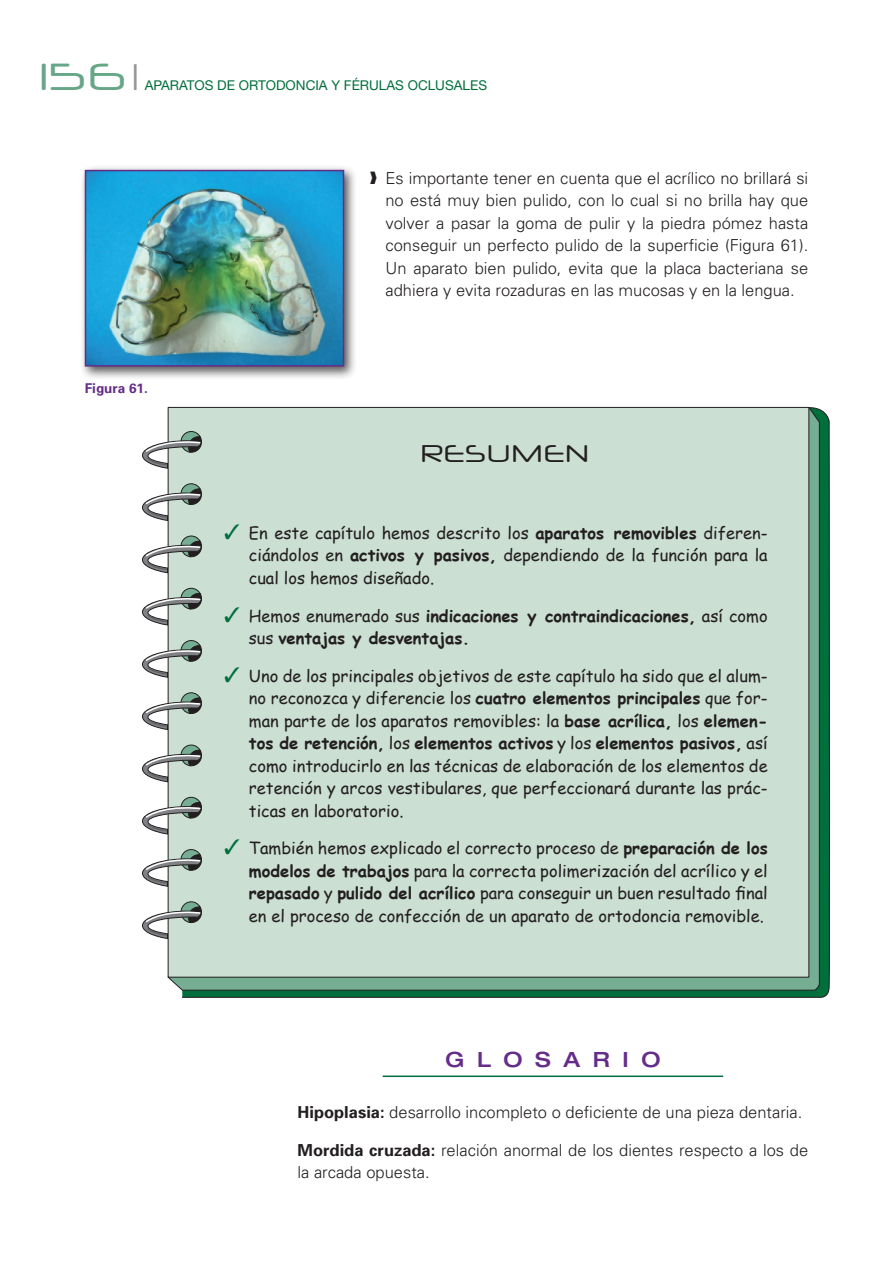
<style>
.page{position:relative;width:893px;height:1263px;background:#fff}
.page>*{position:absolute;margin:0;border:0;box-sizing:border-box;transform-origin:0 0}
.t1{font:37.5px "Neuropol X Free";color:#67a788}
.LADILLO_2{font:24px "Neuropol X Free";color:#231f20}
.LADILLO_1{font:500 expanded 21px "Helvetica Neue";letter-spacing:.6em;color:#642d89}
.TEXTO_GENERAL{font:16.5px/22.5px "Comic Sans MS";color:#231f20;text-align:justify}
.TEXTO_GENERAL-2{font:300 16.5px/22.5px "Univers";color:#231f20;text-align:justify}
.TEXTO_GENERAL-3{font:700 16.5px/22.5px "Comic Sans MS";color:#231f20}
.t2{font:13.5px "Helvetica Neue";color:#006f3c}
.TEXTO_GENERAL-4{font:700 13.5px "Univers";color:#642d89}
.s1{color:#939598}
.s2{color:#006f3c}
.s3{font-weight:700}
.s4{font-weight:400}
</style>
<div class="page">
<div style="left:80px;top:165px;width:277px;height:215px;background:#231f20;opacity:.75"></div>
<img style="left:88px;top:173px;width:253px;height:190px">
<div style="left:85px;top:170px;width:259px;height:196px;border:2px solid #642d89"></div>
<svg style="left:181px;top:408px;width:648px;height:589px;background:#076439"></svg>
<svg style="left:167px;top:406px;width:652px;height:584px;background:#76a58e"></svg>
<div style="left:168px;top:407px;width:640px;height:569px;background:#cbdfd3"></div>
<svg style="left:142px;top:430px;width:60px;height:39px"></svg>
<svg style="left:142px;top:483px;width:60px;height:38px"></svg>
<svg style="left:142px;top:535px;width:60px;height:38px"></svg>
<svg style="left:142px;top:587px;width:60px;height:38px"></svg>
<svg style="left:142px;top:639px;width:60px;height:39px"></svg>
<svg style="left:142px;top:692px;width:60px;height:38px"></svg>
<svg style="left:142px;top:744px;width:60px;height:38px"></svg>
<svg style="left:142px;top:796px;width:60px;height:38px"></svg>
<svg style="left:142px;top:848px;width:60px;height:38px"></svg>
<svg style="left:142px;top:900px;width:60px;height:39px"></svg>
<hr style="left:382px;top:1075px;width:340px;height:1px;background:#006f3c">
<h1 class="t1" style="left:39px;top:52px;width:100px">156 <span class="s1">❘</span></h1>
<p class="t2" style="left:145px;top:77px;width:344px">APARATOS DE ORTODONCIA Y FÉRULAS OCLUSALES</p>
<p class="TEXTO_GENERAL-4" style="left:85px;top:380px;width:65px">Figura 61.</p>
<p class="TEXTO_GENERAL-2" style="left:385px;top:166px;width:424px;text-indent:-16px">❱ Es importante tener en cuenta que el acrílico no brillará si no está muy bien pulido, con lo cual si no brilla hay que volver a pasar la goma de pulir y la piedra pómez hasta conseguir un perfecto pulido de la superficie (Figura 61).<br>Un aparato bien pulido, evita que la placa bacteriana se adhiera y evita rozaduras en las mucosas y en la lengua.</p>
<p class="LADILLO_2" style="left:420px;top:438px;width:171px">RESUMEN</p>
<p class="TEXTO_GENERAL" style="left:249px;top:521px;width:520px;text-indent:-25px"><span class="s2">✓</span> En este capítulo hemos descrito los <span class="s3">aparatos removibles</span> diferen&shy;ciándolos en <span class="s3">activos y pasivos,</span> dependiendo de la función para la cual los hemos diseñado.</p>
<p class="TEXTO_GENERAL-3" style="left:249px;top:603px;width:520px;text-indent:-25px"><span class="s2">✓</span> <span class="s4">Hemos enumerado sus</span> indicaciones y contraindicaciones, <span class="s4">así como sus</span> ventajas y desventajas.</p>
<p class="TEXTO_GENERAL" style="left:249px;top:663px;width:520px;text-indent:-25px"><span class="s2">✓</span> Uno de los principales objetivos de este capítulo ha sido que el alum&shy;no reconozca y diferencie los <span class="s3">cuatro elementos principales</span> que for&shy;man parte de los aparatos removibles: la <span class="s3">base acrílica,</span> los <span class="s3">elemen&shy;tos de retención,</span> los <span class="s3">elementos activos</span> y los <span class="s3">elementos pasivos,</span> así como introducirlo en las técnicas de elaboración de los elementos de retención y arcos vestibulares, que perfeccionará durante las prác&shy;ticas en laboratorio.</p>
<p class="TEXTO_GENERAL" style="left:249px;top:836px;width:520px;text-indent:-25px"><span class="s2">✓</span> También hemos explicado el correcto proceso de <span class="s3">preparación de los modelos de trabajos</span> para la correcta polimerización del acrílico y el <span class="s3">repasado</span> y <span class="s3">pulido del acrílico</span> para conseguir un buen resultado final en el proceso de confección de un aparato de ortodoncia removible.</p>
<p class="LADILLO_1" style="left:445px;top:1046px;width:216px">GLOSARIO</p>
<p class="TEXTO_GENERAL-2" style="left:297px;top:1100px;width:506px"><span class="s3">Hipoplasia:</span> desarrollo incompleto o deficiente de una pieza dentaria.</p>
<p class="TEXTO_GENERAL-2" style="left:297px;top:1138px;width:512px"><span class="s3">Mordida cruzada:</span> relación anormal de los dientes respecto a los de la arcada opuesta.</p>
</div>
